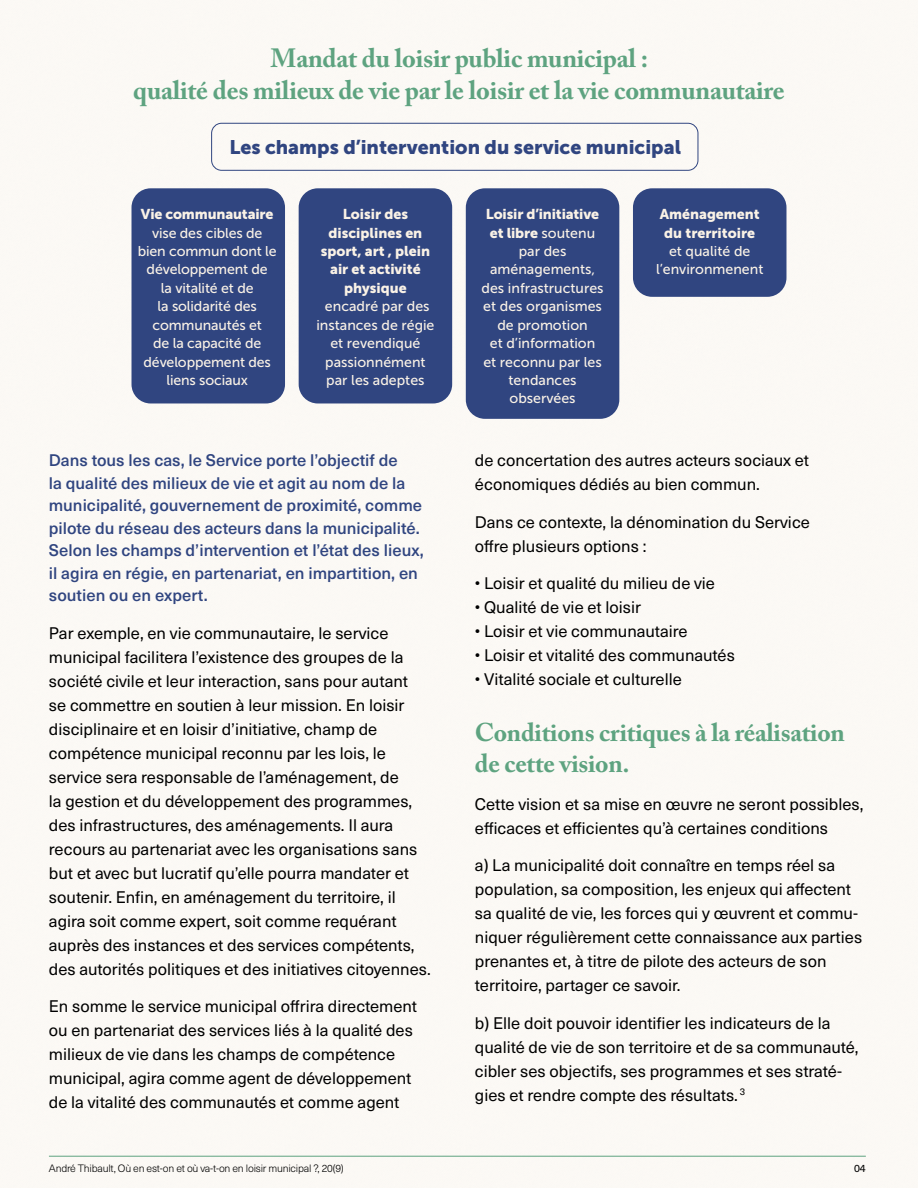
<style>
.page{position:relative;width:918px;height:1188px;background:#fbf9f5}
.page>*{position:absolute;margin:0;border:0;box-sizing:border-box;transform-origin:0 0}
.t1{font:700 26.25px/32.4px "Adobe Caslon Pro";letter-spacing:-.01em;color:#5ea380;text-align:center}
.t2{font:700 25.5px/31.5px "Adobe Caslon Pro";letter-spacing:-.01em;color:#5ea380}
.t3{font:19.5px "Museo Sans 900";color:#304580}
.t4{font:16.5px/24px "Neue Haas Unica W1 G";color:#000}
.t5{font:500 16.5px/22.5px "Neue Haas Unica W1 G";color:#304580}
.t6{font:14.1px/18.5px "Museo Sans 500";color:#faf2e6;text-align:center}
.t7{font:14.1px/18.5px "Museo Sans 900";color:#faf2e6;text-align:center}
.t8{font:300 10.5px "Neue Haas Unica W1 G";letter-spacing:-.02em;color:#000}
.t9{font:10.5px "Neue Haas Unica W1 G";color:#000}
.s1{font-family:"Museo Sans 500"}
</style>
<div class="page">
<div style="left:211px;top:123px;width:487px;height:48px;border:1px solid #304580;border-radius:10px"></div>
<div style="left:132px;top:188px;width:153px;height:215px;background:#304580;border-radius:19px"></div>
<div style="left:299px;top:188px;width:153px;height:215px;background:#304580;border-radius:19px"></div>
<div style="left:466px;top:188px;width:153px;height:231px;background:#304580;border-radius:19px"></div>
<div style="left:633px;top:188px;width:153px;height:109px;background:#304580;border-radius:19px"></div>
<hr style="left:49px;top:1156px;width:817px;height:1px;background:#5ea380">
<h1 class="t1" style="left:133px;top:42px;width:653px">Mandat du loisir public municipal :<br>qualité des milieux de vie par le loisir et la vie communautaire</h1>
<p class="t3" style="left:229px;top:136px;width:453px">Les champs d’intervention du service municipal</p>
<p class="t7" style="left:141px;top:205px;width:134px">Vie communautaire</p>
<p class="t6" style="left:138px;top:224px;width:140px">vise des cibles de bien commun dont le développement de<br>la vitalité et de<br>la solidarité des communautés et<br>de la capacité de développement des liens sociaux</p>
<p class="t7" style="left:321px;top:205px;width:111px">Loisir des disciplines en sport, art , plein air et activité physique</p>
<p class="t6" style="left:316px;top:297px;width:120px">encadré par des instances de régie et revendiqué passionnément par les adeptes</p>
<p class="t5" style="left:49px;top:448px;width:376px">Dans tous les cas, le Service porte l’objectif de<br>la qualité des milieux de vie et agit au nom de la municipalité, gouvernement de proximité, comme pilote du réseau des acteurs dans la municipalité.<br>Selon les champs d’intervention et l’état des lieux, il agira en régie, en partenariat, en impartition, en soutien ou en expert.</p>
<p class="t4" style="left:49px;top:620px;width:383px">Par exemple, en vie communautaire, le service municipal facilitera l’existence des groupes de la société civile et leur interaction, sans pour autant<br>se commettre en soutien à leur mission. En loisir disciplinaire et en loisir d’initiative, champ de compétence municipal reconnu par les lois, le service sera responsable de l’aménagement, de<br>la gestion et du développement des programmes, des infrastructures, des aménagements. Il aura recours au partenariat avec les organisations sans but et avec but lucratif qu’elle pourra mandater et soutenir. Enfin, en aménagement du territoire, il agira soit comme expert, soit comme requérant auprès des instances et des services compétents, des autorités politiques et des initiatives citoyennes.</p>
<p class="t4" style="left:49px;top:994px;width:370px">En somme le service municipal offrira directement ou en partenariat des services liés à la qualité des milieux de vie dans les champs de compétence municipal, agira comme agent de développement de la vitalité des communautés et comme agent</p>
<p class="t7" style="left:486px;top:205px;width:115px;text-align:left">Loisir d’initiative et libre <span class="s1">soutenu</span></p>
<p class="t6" style="left:482px;top:242px;width:123px">par des aménagements, des infrastructures et des organismes de promotion<br>et d’information et reconnu par les tendances observées</p>
<p class="t7" style="left:660px;top:205px;width:102px">Aménagement du trerritoire</p>
<p class="t6" style="left:656px;top:242px;width:109px">et qualité de l’environmenent</p>
<p class="t4" style="left:475px;top:448px;width:336px">de concertation des autres acteurs sociaux et économiques dédiés au bien commun.</p>
<p class="t4" style="left:475px;top:509px;width:337px">Dans ce contexte, la dénomination du Service offre plusieurs options :</p>
<p class="t4" style="left:475px;top:571px;width:242px">• Loisir et qualité du milieu de vie</p>
<p class="t4" style="left:475px;top:595px;width:168px">• Qualité de vie et loisir</p>
<p class="t4" style="left:475px;top:619px;width:214px">• Loisir et vie communautaire</p>
<p class="t4" style="left:475px;top:643px;width:262px">• Loisir et vitalité des communautés</p>
<p class="t4" style="left:475px;top:667px;width:208px">• Vitalité sociale et culturelle</p>
<h2 class="t2" style="left:475px;top:716px;width:372px">Conditions critiques à la réalisation de cette vision.</h2>
<p class="t4" style="left:475px;top:791px;width:390px">Cette vision et sa mise en œuvre ne seront possibles, efficaces et efficientes qu’à certaines conditions</p>
<p class="t4" style="left:475px;top:853px;width:389px">a) La municipalité doit connaître en temps réel sa population, sa composition, les enjeux qui affectent sa qualité de vie, les forces qui y œuvrent et commu&shy;niquer régulièrement cette connaissance aux parties prenantes et, à titre de pilote des acteurs de son territoire, partager ce savoir.</p>
<p class="t4" style="left:475px;top:1010px;width:385px">b) Elle doit pouvoir identifier les indicateurs de la qualité de vie de son territoire et de sa communauté, cibler ses objectifs, ses programmes et ses straté&shy;gies et rendre compte des résultats. <sup>3</sup></p>
<p class="t8" style="left:49px;top:1161px;width:296px">André Thibault, Où en est-on et où va-t-on en loisir municipal ?, 20(9)</p>
<p class="t9" style="left:854px;top:1160px;width:13px">04</p>
</div>
